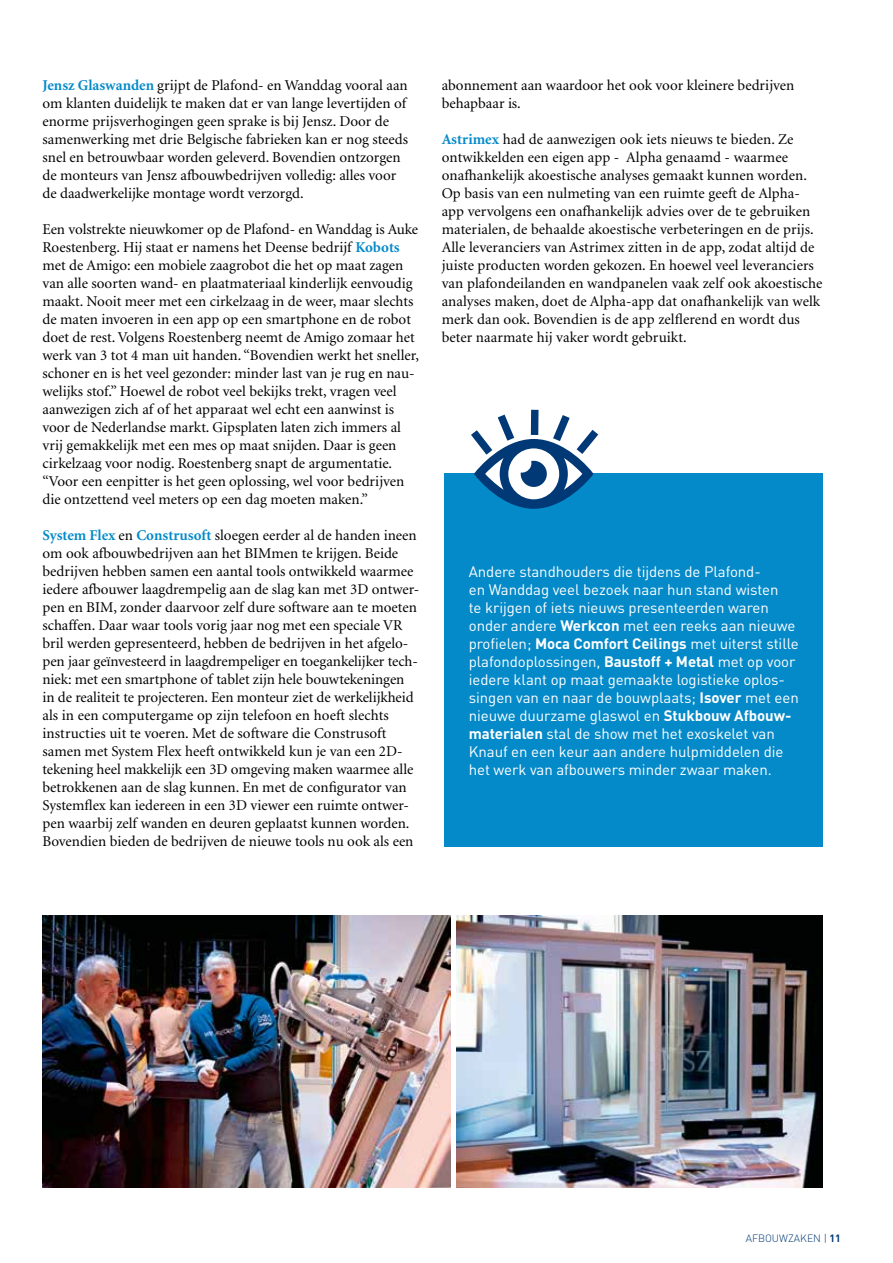
<style>
.page{position:relative;width:893px;height:1263px;background:#fff}
.page>*{position:absolute;margin:0;border:0;box-sizing:border-box;transform-origin:0 0}
.t1{font:15px/18px "Minion";color:#000}
.t2{font:15px/18px "DIN Pro";letter-spacing:-.005em;color:#fff}
.t3{font:300 10.5px "DIN Pro";color:#003976}
.s1{font-weight:700;color:#058ac9}
.s2{font-weight:700}
</style>
<div class="page">
<img style="left:43px;top:915px;width:407px;height:272px">
<img style="left:456px;top:915px;width:367px;height:273px">
<div style="left:444px;top:474px;width:379px;height:373px;background:#058ac9"></div>
<div style="left:531px;top:410px;width:7px;height:25px;background:#003976"></div>
<svg style="left:471px;top:415px;width:127px;height:94px"></svg>
<p class="t1" style="left:43px;top:77px;width:367px"><span class="s1">Jensz Glaswanden</span> grijpt de Plafond- en Wanddag vooral aan om klanten duidelijk te maken dat er van lange levertijden of enorme prijsverhogingen geen sprake is bij Jensz. Door de samenwerking met drie Belgische fabrieken kan er nog steeds snel en betrouwbaar worden geleverd. Bovendien ontzorgen de monteurs van Jensz afbouwbedrijven volledig: alles voor de daadwerkelijke montage wordt verzorgd.</p>
<p class="t1" style="left:43px;top:221px;width:378px">Een volstrekte nieuwkomer op de Plafond- en Wanddag is Auke Roestenberg. Hij staat er namens het Deense bedrijf <span class="s1">Kobots </span>met de Amigo: een mobiele zaagrobot die het op maat zagen van alle soorten wand- en plaatmateriaal kinderlijk eenvoudig maakt. Nooit meer met een cirkelzaag in de weer, maar slechts de maten invoeren in een app op een smartphone en de robot doet de rest. Volgens Roestenberg neemt de Amigo zomaar het werk van 3 tot 4 man uit handen. “Bovendien werkt het sneller, schoner en is het veel gezonder: minder last van je rug en nau&shy;welijks stof.” Hoewel de robot veel bekijks trekt, vragen veel aanwezigen zich af of het apparaat wel echt een aanwinst is voor de Nederlandse markt. Gipsplaten laten zich immers al vrij gemakkelijk met een mes op maat snijden. Daar is geen cirkelzaag voor nodig. Roestenberg snapt de argumentatie. “Voor een eenpitter is het geen oplossing, wel voor bedrijven die ontzettend veel meters op een dag moeten maken.”</p>
<p class="t1" style="left:43px;top:527px;width:378px"><span class="s1">System Flex</span> en <span class="s1">Construsoft</span> sloegen eerder al de handen ineen om ook afbouwbedrijven aan het BIMmen te krijgen. Beide bedrijven hebben samen een aantal tools ontwikkeld waarmee iedere afbouwer laagdrempelig aan de slag kan met 3D ontwer&shy;pen en BIM, zonder daarvoor zelf dure software aan te moeten schaffen. Daar waar tools vorig jaar nog met een speciale VR bril werden gepresenteerd, hebben de bedrijven in het afgelo&shy;pen jaar geïnvesteerd in laagdrempeliger en toegankelijker tech&shy;niek: met een smartphone of tablet zijn hele bouwtekeningen in de realiteit te projecteren. Een monteur ziet de werkelijkheid als in een computergame op zijn telefoon en hoeft slechts instructies uit te voeren. Met de software die Construsoft samen met System Flex heeft ontwikkeld kun je van een 2D&shy;tekening heel makkelijk een 3D omgeving maken waarmee alle betrokkenen aan de slag kunnen. En met de configurator van Systemflex kan iedereen in een 3D viewer een ruimte ontwer&shy;pen waarbij zelf wanden en deuren geplaatst kunnen worden.<br>Bovendien bieden de bedrijven de nieuwe tools nu ook als een</p>
<p class="t1" style="left:442px;top:77px;width:354px">abonnement aan waardoor het ook voor kleinere bedrijven behapbaar is.</p>
<p class="t1" style="left:442px;top:131px;width:382px"><span class="s1">Astrimex</span> had de aanwezigen ook iets nieuws te bieden. Ze ontwikkelden een eigen app - Alpha genaamd - waarmee onafhankelijk akoestische analyses gemaakt kunnen worden.<br>Op basis van een nulmeting van een ruimte geeft de Alpha&shy;app vervolgens een onafhankelijk advies over de te gebruiken materialen, de behaalde akoestische verbeteringen en de prijs.<br>Alle leveranciers van Astrimex zitten in de app, zodat altijd de juiste producten worden gekozen. En hoewel veel leveranciers van plafondeilanden en wandpanelen vaak zelf ook akoestische analyses maken, doet de Alpha-app dat onafhankelijk van welk merk dan ook. Bovendien is de app zelflerend en wordt dus beter naarmate hij vaker wordt gebruikt.</p>
<p class="t2" style="left:469px;top:562px;width:331px">Andere standhouders die tijdens de Plafond-<br>en Wanddag veel bezoek naar hun stand wisten<br>te krijgen of iets nieuws presenteerden waren onder andere <span class="s2">Werkcon</span> met een reeks aan nieuwe profielen; <span class="s2">Moca Comfort Ceilings</span> met uiterst stille plafondoplossingen, <span class="s2">Baustoff + Metal</span> met op voor iedere klant op maat gemaakte logistieke oplos&shy;singen van en naar de bouwplaats; <span class="s2">Isover</span> met een nieuwe duurzame glaswol en <span class="s2">Stukbouw Afbouw&shy;materialen</span> stal de show met het exoskelet van Knauf en een keur aan andere hulpmiddelen die het werk van afbouwers minder zwaar maken.</p>
<p class="t3" style="left:746px;top:1231px;width:97px">AFBOUWZAKEN | <span class="s2">11</span></p>
</div>
